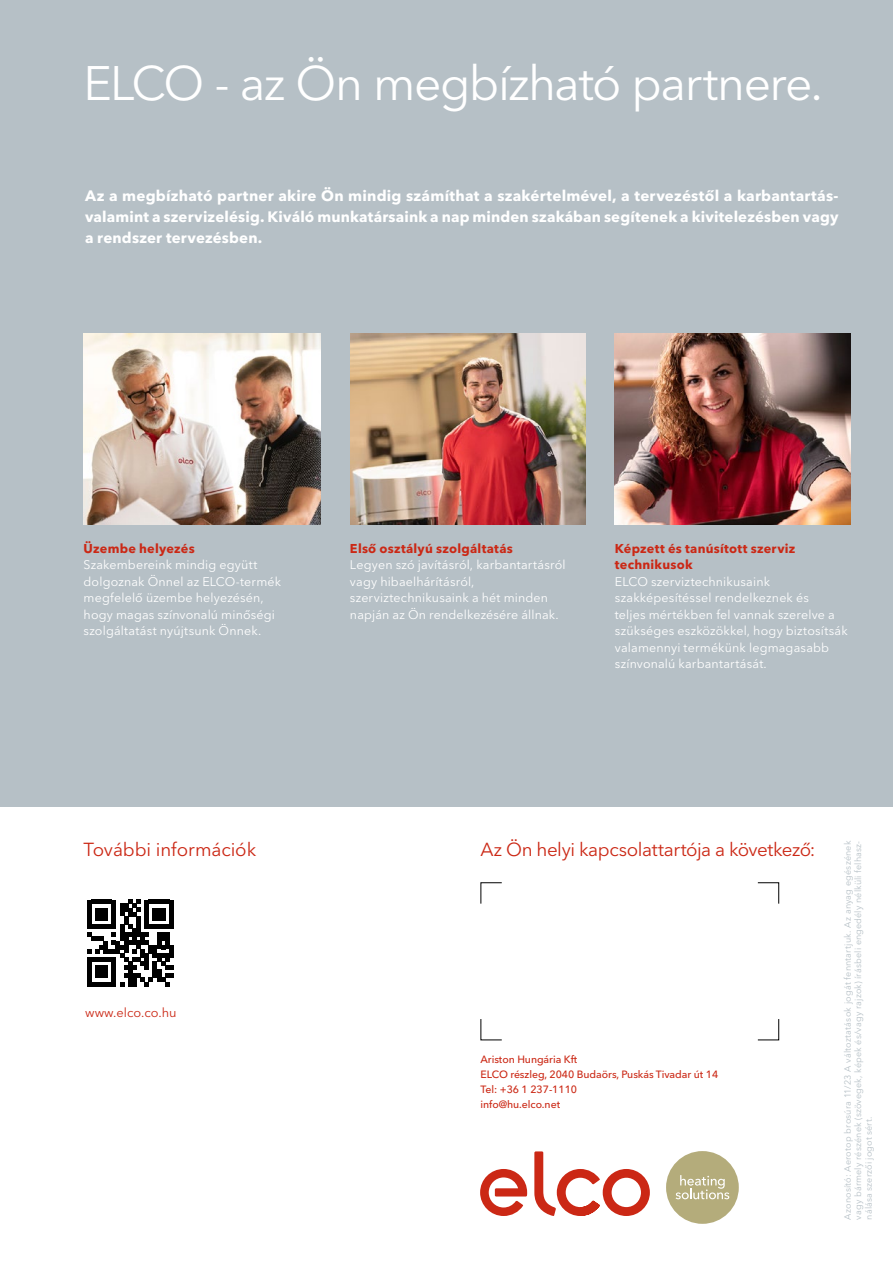
<style>
.page{position:relative;width:893px;height:1263px;background:#fff}
.page>*{position:absolute;margin:0;border:0;box-sizing:border-box;transform-origin:0 0}
.t1{font:48px "Avenir Next LT Pro";letter-spacing:-.03em;color:#fff}
.t2{font:18.75px "Avenir Next LT Pro";letter-spacing:-.02em;color:#cb2815}
.t3{font:700 15px/21px "Avenir Next LT Pro";letter-spacing:.01em;color:#fff;text-align:justify}
.t4{font:700 12.75px/16.5px "Avenir Next LT Pro";letter-spacing:.02em;color:#cb2815}
.t5{font:12.75px "Avenir Next LT Pro";color:#cb2815}
.t6{font:12.45px/16.5px "Avenir Next LT Pro";letter-spacing:.015em;color:#fff}
.t7{font:500 10.5px/15px "Avenir Next LT Pro";letter-spacing:-.005em;color:#cb2815}
.t8{font:9px/10.5px "Avenir Next LT Pro";letter-spacing:.015em;color:#b6c0c6;text-align:justify}
</style>
<div class="page">
<div style="left:0;top:0;width:893px;height:807px;background:#b6c0c6"></div>
<img style="left:84px;top:334px;width:236px;height:191px">
<img style="left:350px;top:334px;width:235px;height:191px">
<svg style="left:87px;top:900px;width:86px;height:86px"></svg>
<div style="left:666px;top:1151px;width:73px;height:73px;background:#b4ac7b;border-radius:50%"></div>
<svg style="left:675px;top:1175px;width:54px;height:24px"></svg>
<svg style="left:480px;top:1151px;width:170px;height:65px"></svg>
<svg style="left:480px;top:882px;width:22px;height:22px"></svg>
<svg style="left:480px;top:1019px;width:22px;height:22px"></svg>
<svg style="left:757px;top:882px;width:22px;height:22px"></svg>
<svg style="left:757px;top:1019px;width:22px;height:22px"></svg>
<img style="left:615px;top:334px;width:235px;height:191px">
<h1 class="t1" style="left:84px;top:55px;width:741px">ELCO - az Ön megbízható partnere.</h1>
<p class="t3" style="left:85px;top:185px;width:755px">Az a megbízható partner akire Ön mindig számíthat a szakértelmével, a tervezéstől a karbantartás&shy;valamint a szervizelésig. Kiváló munkatársaink a nap minden szakában segítenek a kivitelezésben vagy a rendszer tervezésben.</p>
<p class="t4" style="left:84px;top:540px;width:113px">Üzembe helyezés</p>
<p class="t6" style="left:84px;top:557px;width:199px">Szakembereink mindig együtt dolgoznak Önnel az ELCO-termék megfelelő üzembe helyezésén, hogy magas színvonalú minőségi szolgáltatást nyújtsunk Önnek.</p>
<p class="t4" style="left:350px;top:540px;width:164px">Első osztályú szolgáltatás</p>
<p class="t6" style="left:350px;top:557px;width:217px">Legyen szó javításról, karbantartásról vagy hibaelhárításról, szerviztechnikusaink a hét minden napján az Ön rendelkezésére állnak.</p>
<p class="t4" style="left:615px;top:540px;width:182px">Képzett és tanúsított szerviz technikusok</p>
<p class="t6" style="left:615px;top:573px;width:234px">ELCO szerviztechnikusaink szakképesítéssel rendelkeznek és<br>teljes mértékben fel vannak szerelve a szükséges eszközökkel, hogy biztosítsák valamennyi termékünk legmagasabb színvonalú karbantartását.</p>
<h2 class="t2" style="left:84px;top:838px;width:174px">További információk</h2>
<h2 class="t2" style="left:480px;top:838px;width:336px">Az Ön helyi kapcsolattartója a következő:</h2>
<p class="t5" style="left:85px;top:1005px;width:93px">www.elco.co.hu</p>
<p class="t7" style="left:480px;top:1051px;width:239px">Ariston Hungária Kft<br>ELCO részleg, 2040 Budaörs, Puskás Tivadar út 14<br>Tel: +36 1 237-1110<br>info@hu.elco.net</p>
<p class="t8" style="left:842px;top:1219px;width:380px;rotate:-90deg">Azonosító: Aerotop brosúra 11/23 A változtatások jogát fenntartjuk. Az anyag egészének vagy bármely részének (szövegek, képek és/vagy rajzok) írásbeli engedély nélküli felhasz&shy;nálása szerzői jogot sért.</p>
</div>
